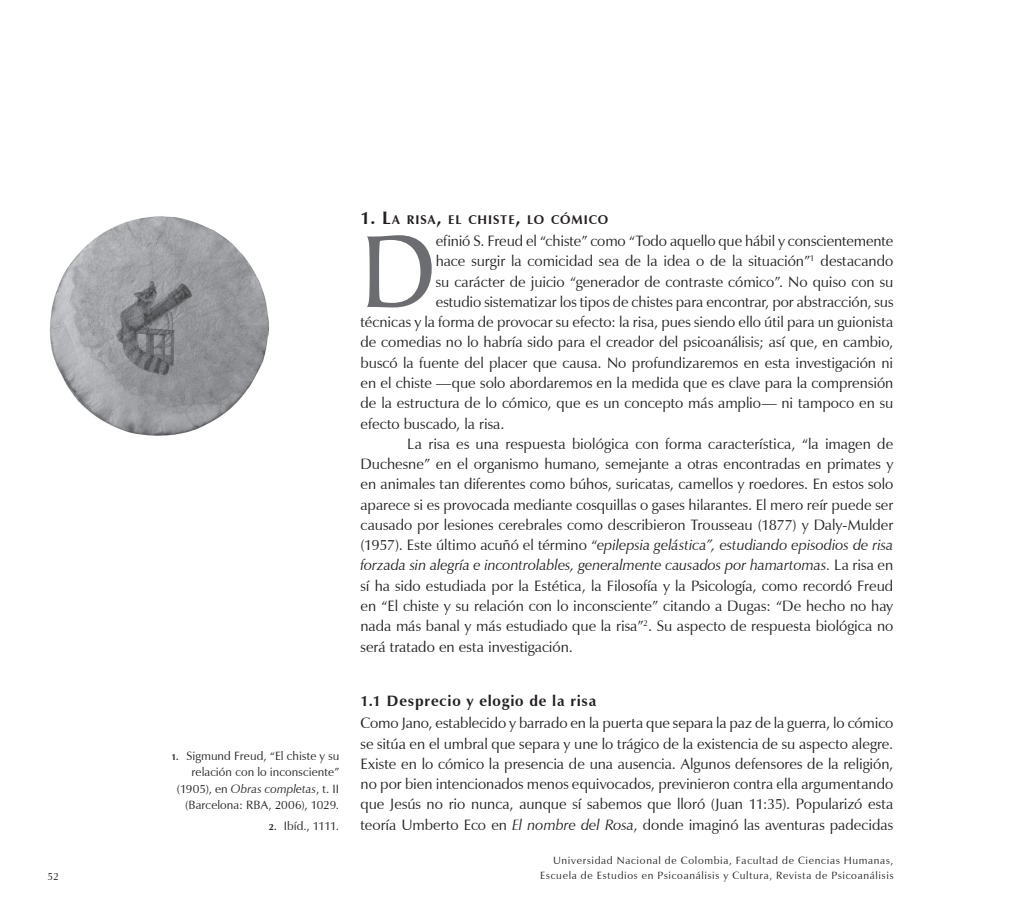
<style>
.page{position:relative;width:1021px;height:915px;background:#fff}
.page>*{position:absolute;margin:0;border:0;box-sizing:border-box;transform-origin:0 0}
.t1{font:109.8px "Baker Signet BT";color:#6c6d70}
.t2{font:15px/20.2px "Zapf Humanist 601 BT";color:#231f20;text-align:justify}
.t3{font:italic 15px "Zapf Humanist 601 BT";letter-spacing:-.005em;color:#231f20}
.t4{font:700 15px "Zapf Humanist 601 BT";letter-spacing:.05em;color:#231f20}
.t5{font:700 12.6px "Zapf Humanist 601 BT";letter-spacing:.07em;color:#231f20}
.t6{font:12px/16.5px "Zapf Humanist 601 BT";letter-spacing:.005em;color:#231f20;text-align:right}
.t7{font:12px "Zapf Humanist 601 BT";letter-spacing:-.035em;color:#231f20}
.t8{font:10.5px "Zapf Humanist 601 BT";letter-spacing:.065em;color:#231f20}
.s1{font-weight:700;font-size:9px}
.s2{font-style:italic}
.s3{font-size:18px}
.s4{font-style:normal}
</style>
<div class="page">
<img style="left:50px;top:216px;width:219px;height:220px">
<p class="t6" style="left:171px;top:747px;width:169px"><span class="s1">1.</span> Sigmund Freud, “El chiste y su relación con lo inconsciente” (1905), en <span class="s2">Obras completas</span>, t. II (Barcelona: RBA, 2006), 1029.</p>
<p class="t7" style="left:269px;top:818px;width:72px"><span class="s1">2.</span> Ibíd., 1111.</p>
<p class="t5" style="left:360px;top:211px;width:249px"><span class="s3">1. L</span>A RISA<span class="s3">,</span> EL CHISTE<span class="s3">,</span> LO CÓMICO</p>
<h1 class="t1" style="left:360px;top:206px;width:77px">D</h1>
<p class="t2" style="left:436px;top:231px;width:459px">efinió S. Freud el “chiste” como “Todo aquello que hábil y conscientemente</p>
<p class="t2" style="left:436px;top:251px;width:459px">hace surgir la comicidad sea de la idea o de la situación”<sup>1</sup> destacando</p>
<p class="t2" style="left:436px;top:271px;width:459px">su carácter de juicio “generador de contraste cómico”. No quiso con su</p>
<p class="t2" style="left:436px;top:291px;width:459px">estudio sistematizar los tipos de chistes para encontrar, por abstracción, sus</p>
<p class="t2" style="left:360px;top:312px;width:534px">técnicas y la forma de provocar su efecto: la risa, pues siendo ello útil para un guionista</p>
<p class="t2" style="left:360px;top:332px;width:534px">de comedias no lo habría sido para el creador del psicoanálisis; así que, en cambio,</p>
<p class="t2" style="left:360px;top:352px;width:534px">buscó la fuente del placer que causa. No profundizaremos en esta investigación ni</p>
<p class="t2" style="left:360px;top:372px;width:534px">en el chiste —que solo abordaremos en la medida que es clave para la comprensión</p>
<p class="t2" style="left:360px;top:393px;width:534px">de la estructura de lo cómico, que es un concepto más amplio— ni tampoco en su</p>
<p class="t2" style="left:360px;top:413px;width:145px">efecto buscado, la risa.</p>
<p class="t2" style="left:407px;top:433px;width:487px">La risa es una respuesta biológica con forma característica, “la imagen de</p>
<p class="t2" style="left:360px;top:453px;width:534px">Duchesne” en el organismo humano, semejante a otras encontradas en primates y</p>
<p class="t2" style="left:360px;top:474px;width:534px">en animales tan diferentes como búhos, suricatas, camellos y roedores. En estos solo</p>
<p class="t2" style="left:360px;top:494px;width:534px">aparece si es provocada mediante cosquillas o gases hilarantes. El mero reír puede ser</p>
<p class="t2" style="left:360px;top:514px;width:534px">causado por lesiones cerebrales como describieron Trousseau (1877) y Daly-Mulder</p>
<p class="t3" style="left:360px;top:535px;width:534px"><span class="s4">(1957). Este último acuñó el término “</span>epilepsia gelástica”, estudiando episodios de risa</p>
<p class="t3" style="left:360px;top:556px;width:534px">forzada sin alegría e incontrolables, generalmente causados por hamartomas. <span class="s4">La risa en</span></p>
<p class="t2" style="left:360px;top:575px;width:534px">sí ha sido estudiada por la Estética, la Filosofía y la Psicología, como recordó Freud</p>
<p class="t2" style="left:360px;top:595px;width:534px">en “El chiste y su relación con lo inconsciente” citando a Dugas: “De hecho no hay</p>
<p class="t2" style="left:360px;top:615px;width:534px">nada más banal y más estudiado que la risa”<sup>2</sup>. Su aspecto de respuesta biológica no</p>
<p class="t2" style="left:360px;top:636px;width:214px">será tratado en esta investigación.</p>
<p class="t4" style="left:360px;top:691px;width:237px">1.1 Desprecio y elogio de la risa</p>
<p class="t2" style="left:360px;top:712px;width:534px">Como Jano, establecido y barrado en la puerta que separa la paz de la guerra, lo cómico se sitúa en el umbral que separa y une lo trágico de la existencia de su aspecto alegre.<br>Existe en lo cómico la presencia de una ausencia. Algunos defensores de la religión, no por bien intencionados menos equivocados, previnieron contra ella argumentando que Jesús no rio nunca, aunque sí sabemos que lloró (Juan 11:35). Popularizó esta teoría Umberto Eco en <span class="s2">El nombre del Rosa</span>, donde imaginó las aventuras padecidas</p>
<p class="t8" style="left:553px;top:853px;width:342px">Universidad Nacional de Colombia, Facultad de Ciencias Humanas,</p>
<p class="t8" style="left:48px;top:869px;width:13px">52</p>
<p class="t8" style="left:540px;top:868px;width:355px">Escuela de Estudios en Psicoanálisis y Cultura, Revista de Psicoanálisis</p>
</div>
